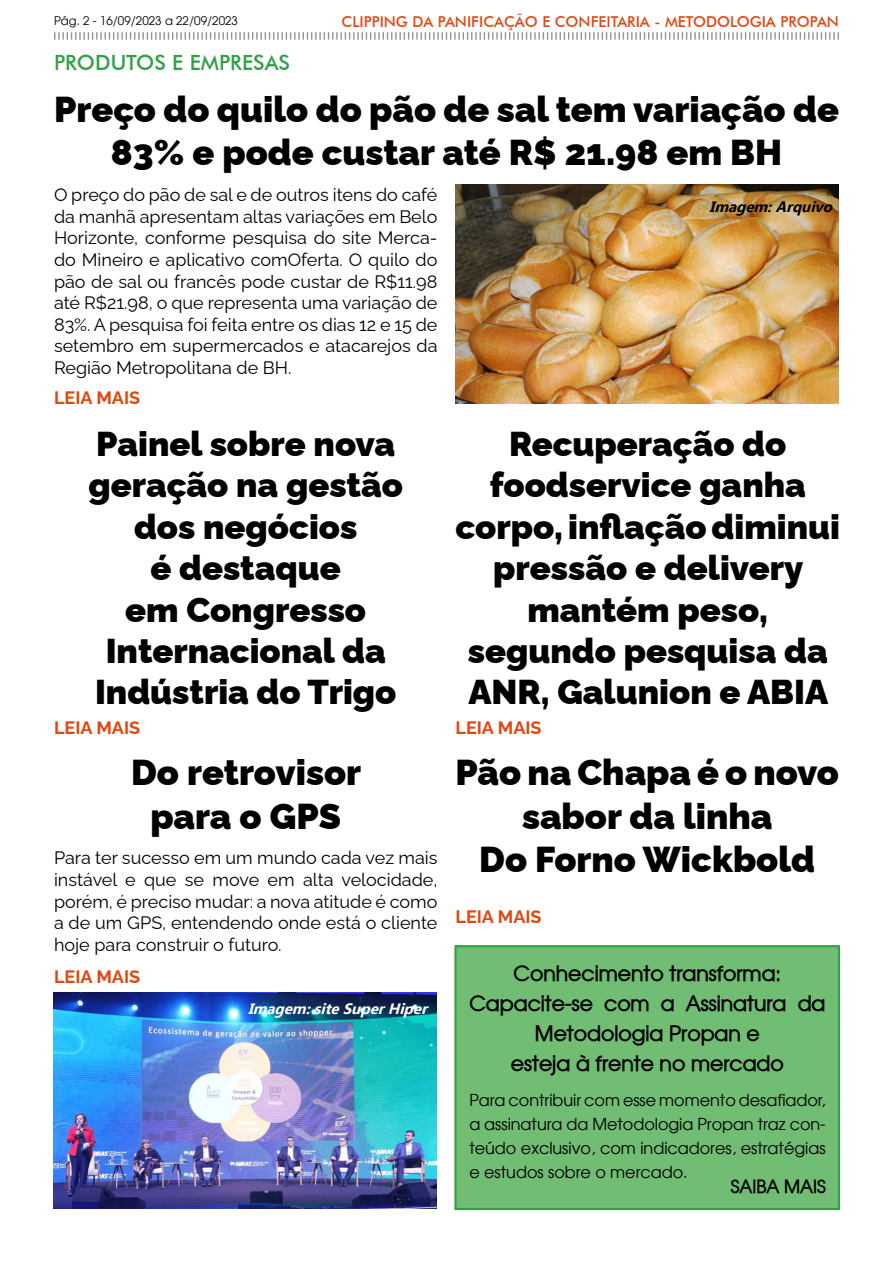
<style>
.page{position:relative;width:893px;height:1263px;background:#fff}
.page>*{position:absolute;margin:0;border:0;box-sizing:border-box;transform-origin:0 0}
.t1{font:900 36px/43.2px "Raleway";color:#000;text-align:center}
.t2{font:900 34.5px/41.4px "Raleway";color:#000;text-align:center}
.t3{font:700 21px/30px "Atilla";color:#000;text-align:center}
.t4{font:500 21px "Futura BT";color:#32a048}
.t5{font:18px/21.6px "Raleway";color:#000;text-align:justify}
.t6{font:700 18px "Raleway";color:#e14711}
.t7{font:700 18px "Atilla";color:#000}
.t8{font:16.5px/24px "Atilla";color:#000;text-align:justify}
.t9{font:500 15px "Futura BT";color:#e14711}
.t10{font:italic 700 15px "Ebrima";color:#fff}
.t11{font:italic 700 15px "Ebrima";color:#000}
.t12{font:12px "Atilla";color:#000}
</style>
<div class="page">
<div style="left:454px;top:945px;width:386px;height:265px;background:#71bd73;border:2px solid #32a048"></div>
<svg style="left:54px;top:32px;width:785px;height:8px"></svg>
<img style="left:455px;top:184px;width:384px;height:220px">
<img style="left:54px;top:993px;width:383px;height:216px">
<p class="t12" style="left:54px;top:13px;width:186px">Pág. 2 - 16/09/2023 a 22/09/2023</p>
<p class="t9" style="left:342px;top:13px;width:499px">CLIPPING DA PANIFICAÇÃO E CONFEITARIA - METODOLOGIA PROPAN</p>
<p class="t4" style="left:54px;top:50px;width:238px">PRODUTOS E EMPRESAS</p>
<h1 class="t1" style="left:54px;top:84px;width:786px">Preço do quilo do pão de sal tem variação de<br>83% e pode custar até R$ 21.98 em BH</h1>
<p class="t5" style="left:54px;top:182px;width:385px">O preço do pão de sal e de outros itens do café da manhã apresentam altas variações em Belo Horizonte, conforme pesquisa do site Merca&shy;do Mineiro e aplicativo comOferta. O quilo do pão de sal ou francês pode custar de R$11.98 até R$21.98, o que representa uma variação de 83%. A pesquisa foi feita entre os dias 12 e 15 de setembro em supermercados e atacarejos da Região Metropolitana de BH.</p>
<p class="t6" style="left:54px;top:383px;width:88px">LEIA MAIS</p>
<h2 class="t2" style="left:89px;top:419px;width:316px">Painel sobre nova geração na gestão dos negócios<br>é destaque<br>em Congresso<br>Internacional da<br>Indústria do Trigo</h2>
<p class="t6" style="left:54px;top:713px;width:88px">LEIA MAIS</p>
<p class="t11" style="left:710px;top:195px;width:130px">Imagem:Arquivo</p>
<h2 class="t2" style="left:455px;top:419px;width:386px">Recuperação do foodservice ganha corpo, inflação diminui pressão e delivery mantém peso, segundo pesquisa da<br>ANR, Galunion e ABIA</h2>
<p class="t6" style="left:455px;top:714px;width:88px">LEIA MAIS</p>
<h1 class="t1" style="left:131px;top:747px;width:232px">Do retrovisor para o GPS</h1>
<h1 class="t1" style="left:455px;top:747px;width:385px">Pão na Chapa é o novo sabor da linha<br>Do Forno Wickbold</h1>
<p class="t5" style="left:54px;top:845px;width:385px">Para ter sucesso em um mundo cada vez mais instável e que se move em alta velocidade, porém, é preciso mudar: a nova atitude é como a de um GPS, entendendo onde está o cliente hoje para construir o futuro.</p>
<p class="t6" style="left:455px;top:902px;width:88px">LEIA MAIS</p>
<p class="t6" style="left:54px;top:962px;width:88px">LEIA MAIS</p>
<p class="t10" style="left:248px;top:998px;width:187px">Imagem:siteSuperHiper</p>
<p class="t3" style="left:469px;top:958px;width:358px">Conhecimento transforma:<br>Capacite-se com a Assinatura da<br>Metodologia Propan e<br>esteja à frente no mercado</p>
<p class="t8" style="left:469px;top:1087px;width:358px">Para contribuir com esse momento desafiador, a assinatura da Metodologia Propan traz con&shy;teúdo exclusivo, com indicadores, estratégias e estudos sobre o mercado.</p>
<p class="t7" style="left:731px;top:1174px;width:97px">SAIBA MAIS</p>
</div>
